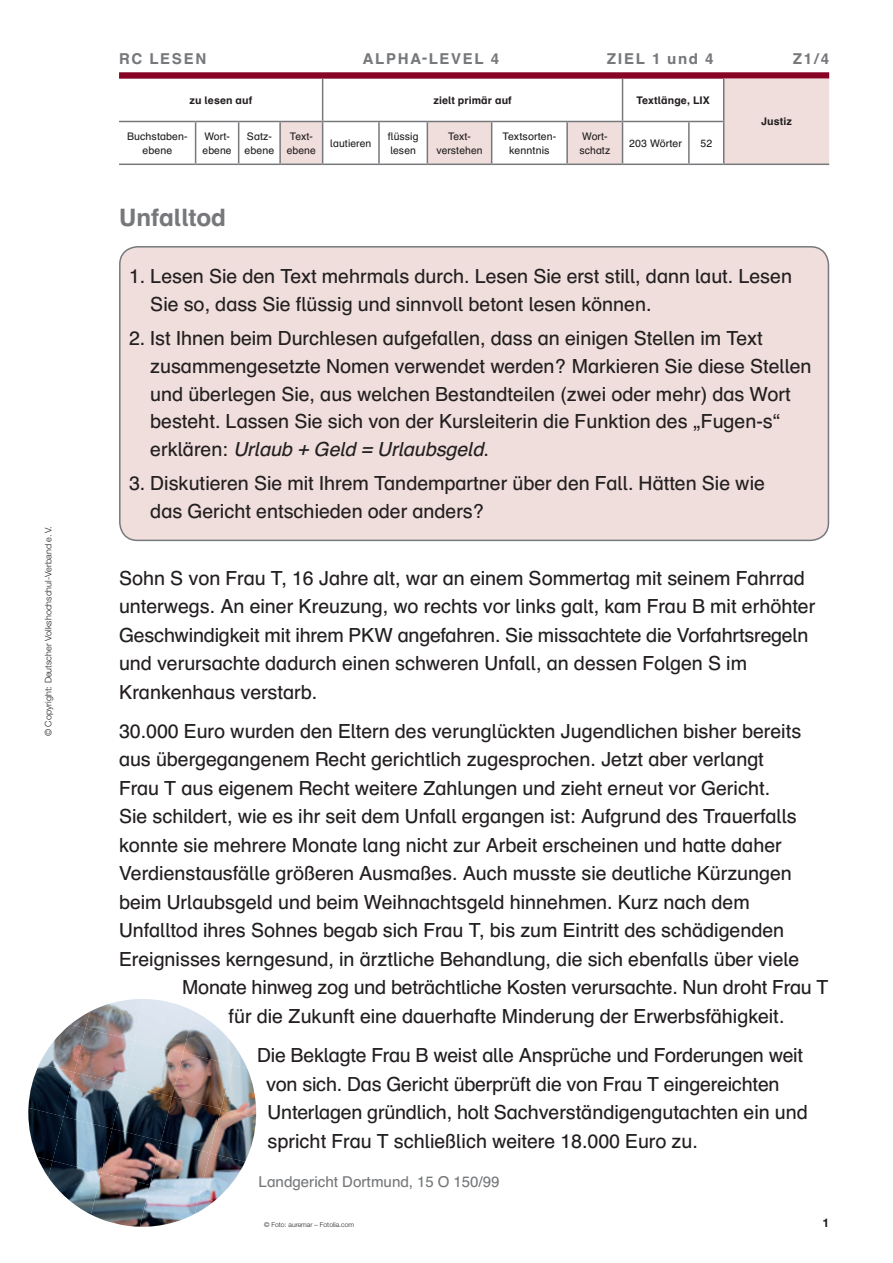
<style>
.page{position:relative;width:893px;height:1263px;background:#fff}
.page>*{position:absolute;margin:0;border:0;box-sizing:border-box;transform-origin:0 0}
.t1{font:700 24px "Schulbuch Nord Pro";color:#76787b}
.t2{font:19.5px/28.5px "Schulbuch Nord Pro";color:#231f20}
.t3{font:700 15px "Schulbuch Nord Pro";letter-spacing:.11em;color:#76787b}
.t4{font:15px "Schulbuch Nord Pro";color:#76787b}
.t5{font:700 12px "Helvetica Neue LT Pro";color:#231f20}
.t6{font:10.5px/13.5px "Schulbuch Nord Pro";letter-spacing:.01em;color:#231f20}
.t7{font:700 10.5px "Schulbuch Nord Pro";letter-spacing:.01em;color:#231f20}
.t8{font:300 9px "Helvetica Neue LT Pro";letter-spacing:.005em;color:#231f20}
.t9{font:300 6.75px "Helvetica Neue LT Pro";letter-spacing:.005em;color:#231f20}
.s1{font-style:italic}
</style>
<div class="page">
<div style="left:119px;top:72px;width:710px;height:7px;background:#880425"></div>
<svg style="left:280px;top:79px;width:549px;height:85px"></svg>
<hr style="left:622px;top:121px;width:67px;height:1px;background:#76787b">
<hr style="left:622px;top:164px;width:67px;height:1px;background:#76787b">
<hr style="left:689px;top:164px;width:35px;height:1px;background:#76787b">
<hr style="left:427px;top:164px;width:65px;height:1px;background:#76787b">
<hr style="left:239px;top:164px;width:41px;height:1px;background:#76787b">
<hr style="left:280px;top:164px;width:43px;height:1px;background:#76787b">
<hr style="left:323px;top:164px;width:56px;height:1px;background:#76787b">
<hr style="left:119px;top:164px;width:77px;height:1px;background:#76787b">
<hr style="left:196px;top:164px;width:43px;height:1px;background:#76787b">
<hr style="left:379px;top:164px;width:48px;height:1px;background:#76787b">
<hr style="left:566px;top:122px;width:2px;height:42px;background:#76787b">
<hr style="left:622px;top:122px;width:1px;height:42px;background:#76787b">
<hr style="left:492px;top:164px;width:75px;height:1px;background:#76787b">
<hr style="left:567px;top:164px;width:55px;height:1px;background:#76787b">
<hr style="left:723px;top:79px;width:1px;height:42px;background:#76787b">
<hr style="left:724px;top:164px;width:105px;height:1px;background:#76787b">
<hr style="left:622px;top:79px;width:1px;height:42px;background:#76787b">
<hr style="left:492px;top:121px;width:75px;height:1px;background:#76787b">
<hr style="left:567px;top:121px;width:55px;height:1px;background:#76787b">
<hr style="left:195px;top:122px;width:1px;height:42px;background:#76787b">
<hr style="left:238px;top:122px;width:1px;height:42px;background:#76787b">
<hr style="left:279px;top:122px;width:2px;height:42px;background:#76787b">
<hr style="left:323px;top:121px;width:56px;height:1px;background:#76787b">
<hr style="left:322px;top:122px;width:1px;height:42px;background:#76787b">
<hr style="left:427px;top:121px;width:65px;height:1px;background:#76787b">
<hr style="left:491px;top:122px;width:1px;height:42px;background:#76787b">
<hr style="left:689px;top:121px;width:35px;height:1px;background:#76787b">
<hr style="left:688px;top:122px;width:2px;height:42px;background:#76787b">
<hr style="left:723px;top:122px;width:1px;height:42px;background:#76787b">
<hr style="left:379px;top:121px;width:48px;height:1px;background:#76787b">
<hr style="left:378px;top:122px;width:2px;height:42px;background:#76787b">
<hr style="left:427px;top:122px;width:1px;height:42px;background:#76787b">
<hr style="left:322px;top:79px;width:1px;height:42px;background:#76787b">
<hr style="left:119px;top:121px;width:77px;height:1px;background:#76787b">
<hr style="left:196px;top:121px;width:43px;height:1px;background:#76787b">
<hr style="left:239px;top:121px;width:41px;height:1px;background:#76787b">
<hr style="left:280px;top:121px;width:43px;height:1px;background:#76787b">
<div style="left:120px;top:247px;width:708px;height:293px;background:#efdedb;border-radius:18px"></div>
<img style="left:71px;top:1014px;width:14px;height:10px">
<img style="left:85px;top:999px;width:49px;height:29px">
<img style="left:134px;top:999px;width:59px;height:41px">
<img style="left:183px;top:1011px;width:53px;height:41px">
<img style="left:232px;top:1048px;width:14px;height:17px">
<img style="left:39px;top:1024px;width:47px;height:40px">
<img style="left:74px;top:1028px;width:60px;height:44px">
<img style="left:123px;top:1040px;width:60px;height:44px">
<img style="left:172px;top:1052px;width:60px;height:45px">
<img style="left:221px;top:1065px;width:35px;height:44px">
<img style="left:28px;top:1064px;width:47px;height:44px">
<img style="left:63px;top:1072px;width:60px;height:44px">
<img style="left:112px;top:1084px;width:60px;height:45px">
<img style="left:161px;top:1097px;width:60px;height:44px">
<img style="left:210px;top:1109px;width:46px;height:53px">
<img style="left:28px;top:1108px;width:36px;height:49px">
<img style="left:52px;top:1116px;width:60px;height:45px">
<img style="left:101px;top:1129px;width:60px;height:44px">
<img style="left:150px;top:1141px;width:60px;height:44px">
<img style="left:199px;top:1153px;width:46px;height:48px">
<img style="left:37px;top:1157px;width:16px;height:20px">
<img style="left:48px;top:1161px;width:53px;height:53px">
<img style="left:91px;top:1173px;width:59px;height:54px">
<img style="left:140px;top:1185px;width:59px;height:42px">
<img style="left:195px;top:1197px;width:19px;height:17px">
<p class="t8" style="left:43px;top:736px;width:211px;rotate:-90deg">© Copyright: Deutscher Volkshochschul-Verband e. V.</p>
<p class="t3" style="left:119px;top:48px;width:89px">RC LESEN</p>
<p class="t3" style="left:363px;top:48px;width:138px">ALPHA-LEVEL 4</p>
<p class="t3" style="left:607px;top:48px;width:108px">ZIEL 1 und 4</p>
<p class="t3" style="left:793px;top:48px;width:38px">Z1/4</p>
<p class="t7" style="left:189px;top:93px;width:64px">zu lesen auf</p>
<p class="t7" style="left:433px;top:93px;width:80px">zielt primär auf</p>
<p class="t7" style="left:636px;top:93px;width:75px">Textlänge, LIX</p>
<p class="t7" style="left:761px;top:114px;width:32px">Justiz</p>
<p class="t6" style="left:127px;top:130px;width:62px;text-align:center">Buchstaben&shy;ebene</p>
<p class="t6" style="left:203px;top:129px;width:31px">Wort&shy;ebene</p>
<p class="t6" style="left:245px;top:129px;width:31px">Satz&shy;ebene</p>
<p class="t6" style="left:287px;top:129px;width:31px">Text&shy;ebene</p>
<p class="t6" style="left:330px;top:136px;width:43px">lautieren</p>
<p class="t6" style="left:388px;top:129px;width:32px">flüssig lesen</p>
<p class="t6" style="left:436px;top:129px;width:48px;text-align:center">Text&shy;verstehen</p>
<p class="t6" style="left:503px;top:129px;width:55px;text-align:center">Textsorten&shy;kenntnis</p>
<p class="t6" style="left:579px;top:129px;width:32px">Wort&shy;schatz</p>
<p class="t6" style="left:629px;top:136px;width:54px">203 Wörter</p>
<p class="t6" style="left:700px;top:136px;width:13px">52</p>
<p class="t1" style="left:119px;top:200px;width:109px">Unfalltod</p>
<p class="t2" style="left:150px;top:262px;width:643px;line-height:27.8px;text-indent:-21px">1. Lesen Sie den Text mehrmals durch. Lesen Sie erst still, dann laut. Lesen<br>Sie so, dass Sie flüssig und sinnvoll betont lesen können.</p>
<p class="t2" style="left:150px;top:324px;width:663px;line-height:27.8px;text-indent:-21px">2. Ist Ihnen beim Durchlesen aufgefallen, dass an einigen Stellen im Text zusammengesetzte Nomen verwendet werden? Markieren Sie diese Stellen und überlegen Sie, aus welchen Bestandteilen (zwei oder mehr) das Wort besteht. Lassen Sie sich von der Kursleiterin die Funktion des „Fugen-s“<br>e r k l ä r e n : <span class="s1">Urlaub + Geld = Urlaubsgeld</span>.</p>
<p class="t2" style="left:150px;top:469px;width:616px;line-height:27.8px;text-indent:-21px">3. Diskutieren Sie mit Ihrem Tandempartner über den Fall. Hätten Sie wie das Gericht entschieden oder anders?</p>
<p class="t2" style="left:119px;top:563px;width:698px">Sohn S von Frau T, 16 Jahre alt, war an einem Sommertag mit seinem Fahrrad unterwegs. An einer Kreuzung, wo rechts vor links galt, kam Frau B mit erhöhter Geschwindigkeit mit ihrem PKW angefahren. Sie missachtete die Vorfahrtsregeln und verursachte dadurch einen schweren Unfall, an dessen Folgen S im Krankenhaus verstarb.</p>
<p class="t2" style="left:119px;top:716px;width:684px">30.000 Euro wurden den Eltern des verunglückten Jugendlichen bisher bereits</p>
<p class="t2" style="left:119px;top:745px;width:646px">aus übergegangenem Recht gerichtlich zugesprochen. Jetzt aber verlangt</p>
<p class="t2" style="left:119px;top:773px;width:653px">Frau T aus eigenem Recht weitere Zahlungen und zieht erneut vor Gericht.</p>
<p class="t2" style="left:119px;top:802px;width:679px">Sie schildert, wie es ihr seit dem Unfall ergangen ist: Aufgrund des Trauerfalls</p>
<p class="t2" style="left:119px;top:830px;width:664px">konnte sie mehrere Monate lang nicht zur Arbeit erscheinen und hatte daher</p>
<p class="t2" style="left:119px;top:859px;width:674px">Verdienstausfälle größeren Ausmaßes. Auch musste sie deutliche Kürzungen</p>
<p class="t2" style="left:119px;top:887px;width:632px">beim Urlaubsgeld und beim Weihnachtsgeld hinnehmen. Kurz nach dem</p>
<p class="t2" style="left:119px;top:916px;width:667px">Unfalltod ihres Sohnes begab sich Frau T, bis zum Eintritt des schädigenden</p>
<p class="t2" style="left:119px;top:944px;width:682px">Ereignisses kerngesund, in ärztliche Behandlung, die sich ebenfalls über viele</p>
<p class="t2" style="left:182px;top:973px;width:648px">Monate hinweg zog und beträchtliche Kosten verursachte. Nun droht Frau T</p>
<p class="t2" style="left:229px;top:1002px;width:557px">für die Zukunft eine dauerhafte Minderung der Erwerbsfähigkeit.</p>
<p class="t2" style="left:266px;top:1041px;width:543px;text-indent:-9px">Die Beklagte Frau B weist alle Ansprüche und Forderungen weit von sich. Das Gericht überprüft die von Frau T eingereichten Unterlagen gründlich, holt Sachverständigengutachten ein und spricht Frau T schließlich weitere 18.000 Euro zu.</p>
<p class="t4" style="left:259px;top:1171px;width:243px">Landgericht Dortmund, 15 O 150/99</p>
<p class="t9" style="left:264px;top:1220px;width:92px">© Foto: auremar – Fotolia.com</p>
<p class="t5" style="left:822px;top:1215px;width:8px">1</p>
</div>
